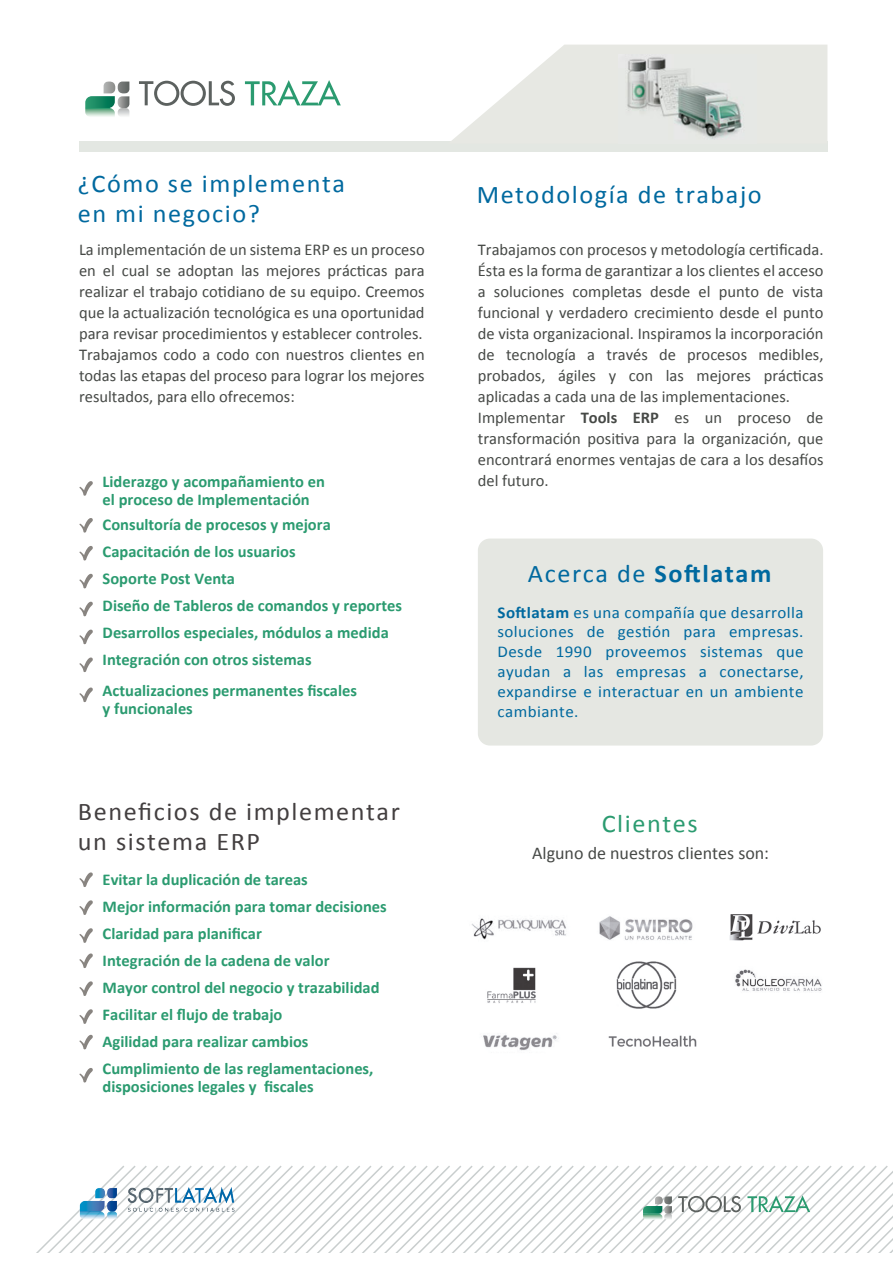
<style>
.page{position:relative;width:893px;height:1263px;background:#fff}
.page>*{position:absolute;margin:0;border:0;box-sizing:border-box;transform-origin:0 0}
.t1{font:25.5px/30.6px "Calibri";letter-spacing:.06em;color:#00699f}
.t2{font:25.5px/30.6px "Calibri";letter-spacing:.06em;color:#433f40}
.t3{font:700 25.5px "Calibri";letter-spacing:.06em;color:#00699f}
.t4{font:25.5px "Calibri";letter-spacing:.06em;color:#2b9b70}
.t5{font:18px "Calibri";color:#464946}
.t6{font:16.5px/21px "Calibri";color:#464946}
.t7{font:700 16.5px/27px "Calibri";color:#2b9b70}
.t8{font:16.5px/19.8px "Calibri";letter-spacing:.025em;color:#00699f;text-align:justify}
.s1{font-weight:700}
.s2{font-weight:400}
</style>
<div class="page">
<div style="left:478px;top:538px;width:345px;height:207px;background:#e5e7e2;border-radius:12px"></div>
<svg style="left:79px;top:481px;width:14px;height:15px"></svg>
<svg style="left:79px;top:518px;width:14px;height:15px"></svg>
<svg style="left:79px;top:546px;width:14px;height:15px"></svg>
<svg style="left:79px;top:573px;width:14px;height:16px"></svg>
<svg style="left:79px;top:601px;width:14px;height:16px"></svg>
<svg style="left:79px;top:629px;width:14px;height:16px"></svg>
<svg style="left:79px;top:657px;width:14px;height:15px"></svg>
<svg style="left:79px;top:1068px;width:14px;height:15px"></svg>
<svg style="left:79px;top:872px;width:14px;height:15px"></svg>
<svg style="left:79px;top:900px;width:14px;height:15px"></svg>
<svg style="left:79px;top:928px;width:14px;height:15px"></svg>
<svg style="left:79px;top:953px;width:14px;height:15px"></svg>
<svg style="left:79px;top:981px;width:14px;height:15px"></svg>
<svg style="left:79px;top:1009px;width:14px;height:15px"></svg>
<svg style="left:79px;top:1034px;width:14px;height:16px"></svg>
<svg style="left:79px;top:687px;width:14px;height:16px"></svg>
<div style="left:79px;top:141px;width:748px;height:10px;background:#e3e7e2"></div>
<img style="left:471px;top:914px;width:351px;height:137px">
<svg style="left:139px;top:81px;width:96px;height:25px"></svg>
<svg style="left:85px;top:82px;width:44px;height:35px"></svg>
<svg style="left:245px;top:80px;width:96px;height:25px"></svg>
<svg style="left:452px;top:45px;width:375px;height:96px"></svg>
<img style="left:619px;top:55px;width:138px;height:86px">
<svg style="left:36px;top:1166px;width:857px;height:87px"></svg>
<img style="left:70px;top:1186px;width:174px;height:34px">
<h1 class="t1" style="left:78px;top:168px;width:269px">¿Cómo se implementa en mi negocio?</h1>
<p class="t6" style="left:79px;top:239px;width:347px">La implementación de un sistema ERP es un proceso en el cual se adoptan las mejores prácticas para realizar el trabajo cotidiano de su equipo. Creemos que la actualización tecnológica es una oportunidad para revisar procedimientos y establecer controles.<br>Trabajamos codo a codo con nuestros clientes en todas las etapas del proceso para lograr los mejores resultados, para ello ofrecemos:</p>
<p class="t7" style="left:103px;top:473px;width:224px;line-height:18px">Liderazgo y acompañamiento en el proceso de Implementación</p>
<p class="t7" style="left:103px;top:511px;width:301px">Consultoría de procesos y mejora<br>Capacitación de los usuarios<br>Soporte Post Venta<br>Diseño de Tableros de comandos y reportes<br>Desarrollos especiales, módulos a medida<br>Integración con otros sistemas</p>
<p class="t7" style="left:103px;top:682px;width:256px;line-height:18px">Actualizaciones permanentes fiscales y funcionales</p>
<h1 class="t2" style="left:78px;top:796px;width:324px">Beneficios de implementar un sistema ERP</h1>
<p class="t7" style="left:103px;top:865px;width:286px">Evitar la duplicación de tareas<br>Mejor información para tomar decisiones Claridad para planificar<br>Integración de la cadena de valor<br>Mayor control del negocio y trazabilidad Facilitar el flujo de trabajo<br>Agilidad para realizar cambios</p>
<p class="t7" style="left:103px;top:1059px;width:272px;line-height:18px">Cumplimiento de las reglamentaciones, disposiciones legales y fiscales</p>
<h1 class="t1" style="left:477px;top:180px;width:286px">Metodología de trabajo</h1>
<p class="t6" style="left:478px;top:239px;width:347px">Trabajamos con procesos y metodología certificada.<br>Ésta es la forma de garantizar a los clientes el acceso a soluciones completas desde el punto de vista funcional y verdadero crecimiento desde el punto de vista organizacional. Inspiramos la incorporación de tecnología a través de procesos medibles, probados, ágiles y con las mejores prácticas aplicadas a cada una de las implementaciones.<br>Implementar <span class="s1">Tools ERP</span> es un proceso de transformación positiva para la organización, que encontrará enormes ventajas de cara a los desafíos del futuro.</p>
<h1 class="t3" style="left:528px;top:557px;width:245px"><span class="s2">Acerca de</span> Softlatam</h1>
<p class="t8" style="left:497px;top:602px;width:308px"><span class="s1">Softlatam</span> es una compañía que desarrolla soluciones de gestión para empresas.<br>Desde 1990 proveemos sistemas que ayudan a las empresas a conectarse, expandirse e interactuar en un ambiente cambiante.</p>
<h1 class="t4" style="left:602px;top:807px;width:97px">Clientes</h1>
<p class="t5" style="left:532px;top:842px;width:238px">Alguno de nuestros clientes son:</p>
</div>
